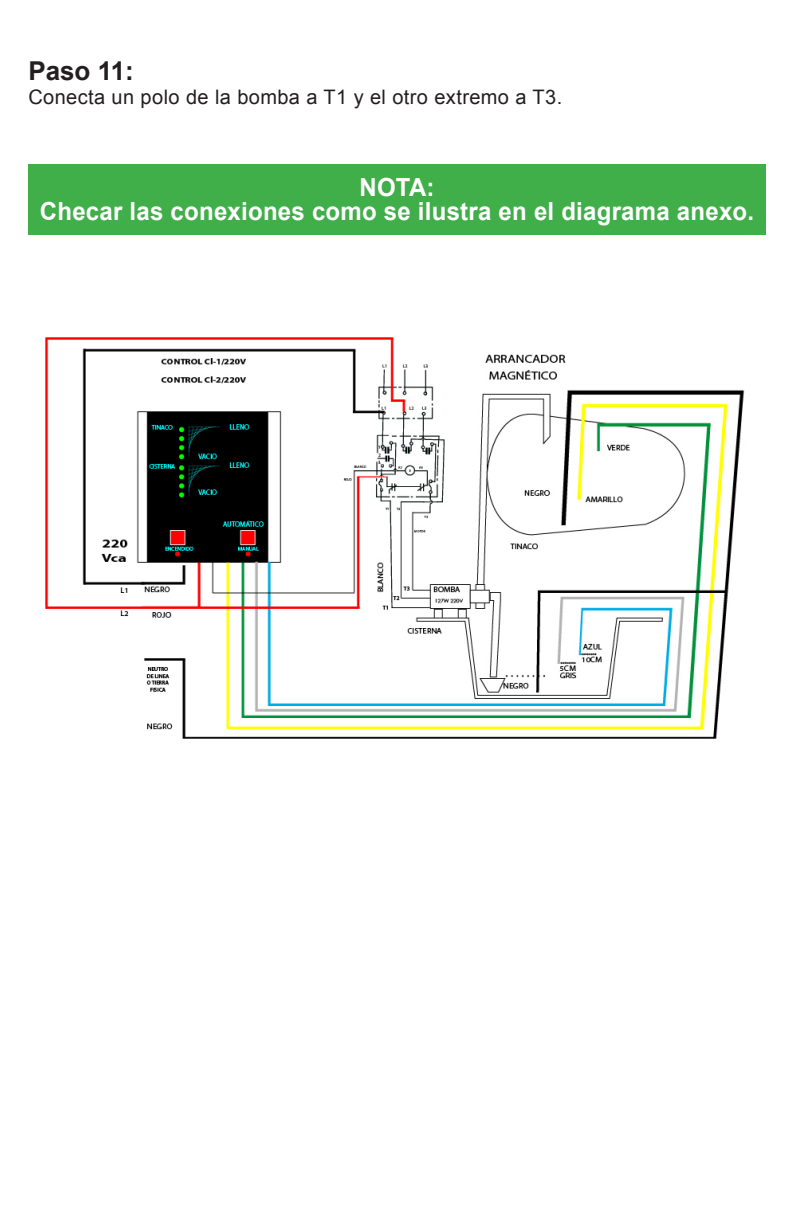
<style>
.page{position:relative;width:794px;height:1224px;background:#fff}
.page>*{position:absolute;margin:0;border:0;box-sizing:border-box;transform-origin:0 0}
.t1{font:700 26px "Arial";color:#231f20}
.t2{font:700 25px "Arial";letter-spacing:.01em;color:#fff;scale:.96 1}
.t3{font:20px "Arial";letter-spacing:.02em;color:#231f20}
</style>
<div class="page">
<div style="left:28px;top:164px;width:737px;height:71px;background:#40ae49"></div>
<img style="left:45px;top:337px;width:700px;height:402px">
<p class="t1" style="left:28px;top:54px;width:107px">Paso 11:</p>
<p class="t3" style="left:28px;top:84px;width:535px">Conecta un polo de la bomba a T1 y el otro extremo a T3.</p>
<p class="t2" style="left:359px;top:171px;width:80px">NOTA:</p>
<p class="t2" style="left:40px;top:195px;width:745px">Checar las conexiones como se ilustra en el diagrama anexo.</p>
</div>
